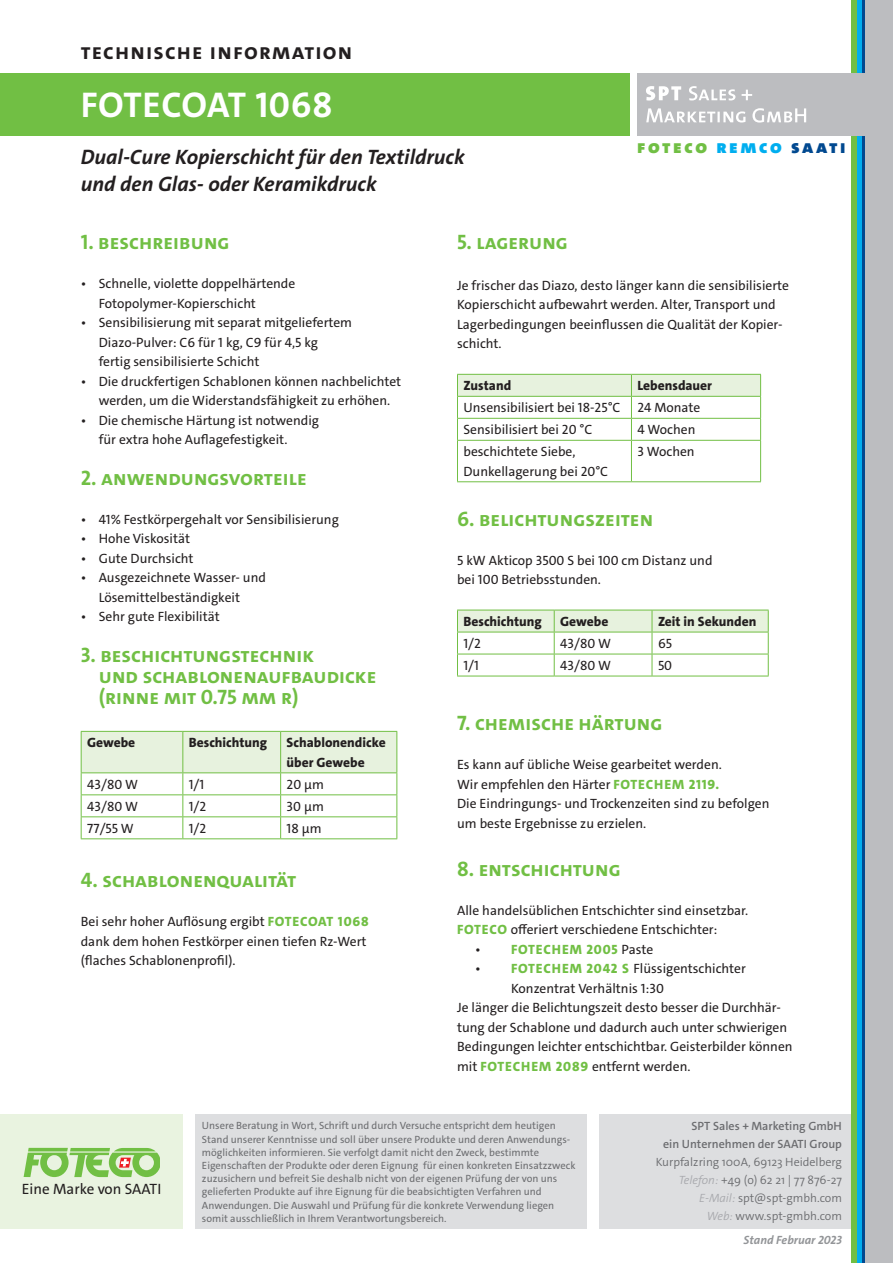
<style>
.page{position:relative;width:893px;height:1263px;background:#fff}
.page>*{position:absolute;margin:0;border:0;box-sizing:border-box;transform-origin:0 0}
.t1{font:700 36px "The Sans C4 s";letter-spacing:.02em;color:#fff}
.t2{font:700 22.5px "The Sans C4 s";letter-spacing:.05em;color:#231f20}
.t3{font:700 21px/21px "The Sans C4 s";color:#71bf44}
.t4{font:italic 700 21px/26.2px "The Sans C4 s";color:#231f20}
.t5{font:900 18.75px "The Sans C4 s";letter-spacing:.14em;color:#71bf44}
.t6{font:15px "The Sans C4 s";color:#231f20}
.t7{font:13.5px/19.5px "The Sans C4 s";color:#231f20}
.t8{font:800 13.5px/19.5px "The Sans C4 s";color:#231f20}
.t9{font:800 13.5px "The Sans C4 s";letter-spacing:.06em;color:#71bf44}
.t10{font:300 12px/18px "The Sans C4 s";color:#6c6d70;text-align:right}
.t11{font:600 12px/18px "The Sans C4 s";color:#6c6d70;text-align:right}
.t12{font:italic 700 12px "The Sans C4 s";color:#939598}
.t13{font:10.5px/13.2px "The Sans C4 s";color:#6c6d70}
.s1{color:#00aeef}
.s2{color:#014990}
.s3{font-weight:800;color:#71bf44}
.s4{font-weight:400;color:#231f20}
.s5{font-style:italic;color:#a8a9ad}
</style>
<div class="page">
<div style="left:195px;top:1114px;width:392px;height:115px;background:#dddee0"></div>
<div style="left:600px;top:1114px;width:259px;height:115px;background:#dddee0"></div>
<div style="left:0;top:73px;width:629px;height:63px;background:#71bf44"></div>
<div style="left:865px;top:0;width:28px;height:1263px;background:#bcbdc0"></div>
<svg style="left:861px;top:0;width:4px;height:1263px;background:#0062a7"></svg>
<div style="left:856px;top:0;width:5px;height:1263px;background:#00aeef"></div>
<div style="left:851px;top:0;width:5px;height:1263px;background:#71bf44"></div>
<div style="left:637px;top:73px;width:231px;height:63px;background:#bcbdc0"></div>
<svg style="left:646px;top:108px;width:160px;height:15px"></svg>
<svg style="left:646px;top:86px;width:106px;height:15px"></svg>
<svg style="left:81px;top:731px;width:316px;height:107px"></svg>
<hr style="left:81px;top:838px;width:102px;height:1px;background:#71bf44">
<hr style="left:183px;top:838px;width:98px;height:1px;background:#71bf44">
<hr style="left:281px;top:838px;width:116px;height:1px;background:#71bf44">
<svg style="left:457px;top:374px;width:304px;height:66px"></svg>
<hr style="left:457px;top:440px;width:174px;height:1px;background:#71bf44">
<hr style="left:457px;top:441px;width:1px;height:40px;background:#71bf44">
<hr style="left:631px;top:440px;width:130px;height:1px;background:#71bf44">
<hr style="left:631px;top:441px;width:1px;height:40px;background:#71bf44">
<hr style="left:760px;top:441px;width:1px;height:40px;background:#71bf44">
<hr style="left:457px;top:481px;width:174px;height:1px;background:#71bf44">
<hr style="left:631px;top:481px;width:130px;height:1px;background:#71bf44">
<svg style="left:457px;top:610px;width:312px;height:66px"></svg>
<hr style="left:457px;top:676px;width:97px;height:1px;background:#71bf44">
<hr style="left:554px;top:676px;width:98px;height:1px;background:#71bf44">
<hr style="left:652px;top:676px;width:117px;height:1px;background:#71bf44">
<div style="left:0;top:1114px;width:183px;height:115px;background:#e9f3e0"></div>
<svg style="left:24px;top:1148px;width:136px;height:29px"></svg>
<h2 class="t2" style="left:81px;top:37px;width:273px">technische information</h2>
<h1 class="t1" style="left:81px;top:82px;width:253px">FOTECOAT 1068</h1>
<h3 class="t4" style="left:81px;top:144px;width:385px">Dual-Cure Kopierschicht für den Textildruck und den Glas- oder Keramikdruck</h3>
<h3 class="t5" style="left:637px;top:135px;width:210px">foteco <span class="s1">remco</span> <span class="s2">saati</span></h3>
<h3 class="t3" style="left:81px;top:232px;width:150px">1. beschreibung</h3>
<p class="t7" style="left:99px;top:274px;width:198px;text-indent:-18px">• Schnelle, violette doppelhärtende<br>Fotopolymer-Kopierschicht</p>
<p class="t7" style="left:99px;top:313px;width:255px;text-indent:-18px">• Sensibilisierung mit separat mitgeliefertem<br>Diazo-Pulver: C6 für 1 kg, C9 für 4,5 kg fertig sensibilisierte Schicht</p>
<p class="t7" style="left:81px;top:372px;width:322px;text-align:center">• Die druckfertigen Schablonen können nachbelichtet werden, um die Widerstandsfähigkeit zu erhöhen.</p>
<p class="t7" style="left:99px;top:411px;width:222px;text-indent:-18px">• Die chemische Härtung ist notwendig für extra hohe Auflagefestigkeit.</p>
<h3 class="t3" style="left:81px;top:467px;width:228px">2. anwendungsvorteile</h3>
<p class="t7" style="left:81px;top:510px;width:260px">• 41% Festkörpergehalt vor Sensibilisierung</p>
<p class="t7" style="left:81px;top:529px;width:111px">• Hohe Viskosität</p>
<p class="t7" style="left:81px;top:549px;width:114px">• Gute Durchsicht</p>
<p class="t7" style="left:81px;top:568px;width:187px;text-align:center">• Ausgezeichnete Wasser- und<br>Lösemittelbeständigkeit</p>
<p class="t7" style="left:81px;top:607px;width:141px">• Sehr gute Flexibilität</p>
<h3 class="t3" style="left:99px;top:644px;width:279px;text-indent:-18px">3. beschichtungstechnik<br>und schablonenaufbaudicke (rinne mit 0.75 mm r)</h3>
<p class="t8" style="left:87px;top:733px;width:50px">Gewebe</p>
<p class="t8" style="left:189px;top:733px;width:80px">Beschichtung</p>
<p class="t8" style="left:287px;top:733px;width:101px">Schablonendicke über Gewebe</p>
<p class="t7" style="left:87px;top:775px;width:52px">43/80 W</p>
<p class="t7" style="left:189px;top:775px;width:17px">1/1</p>
<p class="t7" style="left:287px;top:775px;width:39px">20 µm</p>
<p class="t7" style="left:87px;top:797px;width:52px">43/80 W</p>
<p class="t7" style="left:189px;top:797px;width:19px">1/2</p>
<p class="t7" style="left:287px;top:797px;width:39px">30 µm</p>
<p class="t7" style="left:87px;top:819px;width:48px">77/55 W</p>
<p class="t7" style="left:189px;top:819px;width:19px">1/2</p>
<p class="t7" style="left:287px;top:819px;width:36px">18 µm</p>
<h3 class="t3" style="left:81px;top:870px;width:217px">4. schablonenqualität</h3>
<p class="t7" style="left:81px;top:912px;width:289px">Bei sehr hoher Auflösung ergibt <span class="s3">FOTECOAT 1068 </span>dank dem hohen Festkörper einen tiefen Rz-Wert (flaches Schablonenprofil).</p>
<h3 class="t3" style="left:457px;top:232px;width:112px">5. lagerung</h3>
<p class="t7" style="left:457px;top:276px;width:333px">Je frischer das Diazo, desto länger kann die sensibilisierte Kopierschicht aufbewahrt werden. Alter, Transport und Lagerbedingungen beeinflussen die Qualität der Kopier&shy;schicht.</p>
<p class="t8" style="left:463px;top:376px;width:49px">Zustand</p>
<p class="t8" style="left:637px;top:376px;width:76px">Lebensdauer</p>
<p class="t7" style="left:463px;top:398px;width:158px">Unsensibilisiert bei 18-25°C</p>
<p class="t7" style="left:637px;top:398px;width:64px">24 Monate</p>
<p class="t7" style="left:463px;top:420px;width:130px">Sensibilisiert bei 20 °C</p>
<p class="t7" style="left:637px;top:420px;width:59px">4 Wochen</p>
<p class="t7" style="left:463px;top:442px;width:146px">beschichtete Siebe,<br>Dunkellagerung bei 20°C</p>
<p class="t7" style="left:637px;top:442px;width:59px">3 Wochen</p>
<h3 class="t3" style="left:457px;top:508px;width:198px">6. belichtungszeiten</h3>
<p class="t7" style="left:457px;top:550px;width:257px">5 kW Akticop 3500 S bei 100 cm Distanz und bei 100 Betriebsstunden.</p>
<p class="t8" style="left:463px;top:612px;width:80px">Beschichtung</p>
<p class="t8" style="left:560px;top:612px;width:50px">Gewebe</p>
<p class="t8" style="left:658px;top:612px;width:100px">Zeit in Sekunden</p>
<p class="t7" style="left:463px;top:634px;width:19px">1/2</p>
<p class="t7" style="left:560px;top:634px;width:52px">43/80 W</p>
<p class="t7" style="left:658px;top:634px;width:15px">65</p>
<p class="t7" style="left:463px;top:656px;width:17px">1/1</p>
<p class="t7" style="left:560px;top:656px;width:52px">43/80 W</p>
<p class="t7" style="left:658px;top:656px;width:16px">50</p>
<h3 class="t3" style="left:457px;top:713px;width:207px">7. chemische härtung</h3>
<p class="t7" style="left:457px;top:755px;width:314px">Es kann auf übliche Weise gearbeitet werden.<br>Wir empfehlen den Härter <span class="s3">FOTECHEM 2119.<br></span>Die Eindringungs- und Trockenzeiten sind zu befolgen um beste Ergebnisse zu erzielen.</p>
<h3 class="t3" style="left:457px;top:858px;width:165px">8. entschichtung</h3>
<p class="t7" style="left:457px;top:901px;width:293px">Alle handelsüblichen Entschichter sind einsetzbar.<br><span class="s3">FOTECO</span> offeriert verschiedene Entschichter:</p>
<p class="t9" style="left:475px;top:941px;width:180px"><span class="s4">•</span> FOTECHEM 2005 <span class="s4">Paste</span></p>
<p class="t7" style="left:475px;top:959px;width:272px">• <span class="s3">FOTECHEM 2042 S</span> Flüssigentschichter</p>
<p class="t7" style="left:511px;top:979px;width:154px">Konzentrat Verhältnis 1:30</p>
<p class="t7" style="left:457px;top:998px;width:325px">Je länger die Belichtungszeit desto besser die Durchhär-</p>
<p class="t7" style="left:457px;top:1018px;width:332px">tung der Schablone und dadurch auch unter schwierigen</p>
<p class="t7" style="left:457px;top:1037px;width:337px">Bedingungen leichter entschichtbar. Geisterbilder können</p>
<p class="t7" style="left:457px;top:1057px;width:235px">mit <span class="s3">FOTECHEM 2089</span> entfernt werden.</p>
<p class="t6" style="left:22px;top:1179px;width:141px">Eine Marke von SAATI</p>
<p class="t13" style="left:202px;top:1119px;width:375px">Unsere Beratung in Wort, Schrift und durch Versuche entspricht dem heutigen Stand unserer Kenntnisse und soll über unsere Produkte und deren Anwendungs&shy;möglichkeiten informieren. Sie verfolgt damit nicht den Zweck, bestimmte Eigenschaften der Produkte oder deren Eignung für einen konkreten Einsatzzweck zuzusichern und befreit Sie deshalb nicht von der eigenen Prüfung der von uns gelieferten Produkte auf ihre Eignung für die beabsichtigten Verfahren und Anwendungen. Die Auswahl und Prüfung für die konkrete Verwendung liegen somit ausschließlich in Ihrem Verantwortungsbereich.</p>
<p class="t11" style="left:663px;top:1117px;width:180px">SPT Sales + Marketing GmbH<br>ein Unternehmen der SAATI Group</p>
<p class="t10" style="left:656px;top:1153px;width:188px">Kurpfalzring 100A, 69123 Heidelberg<br><span class="s5">Telefon:</span> +49 (o) 62 21 | 77 876-27<br><span class="s5">E-Mail:</span> spt@spt-gmbh.com<br><span class="s5">Web:</span> www.spt-gmbh.com</p>
<p class="t12" style="left:744px;top:1232px;width:100px">Stand Februar 2023</p>
</div>
